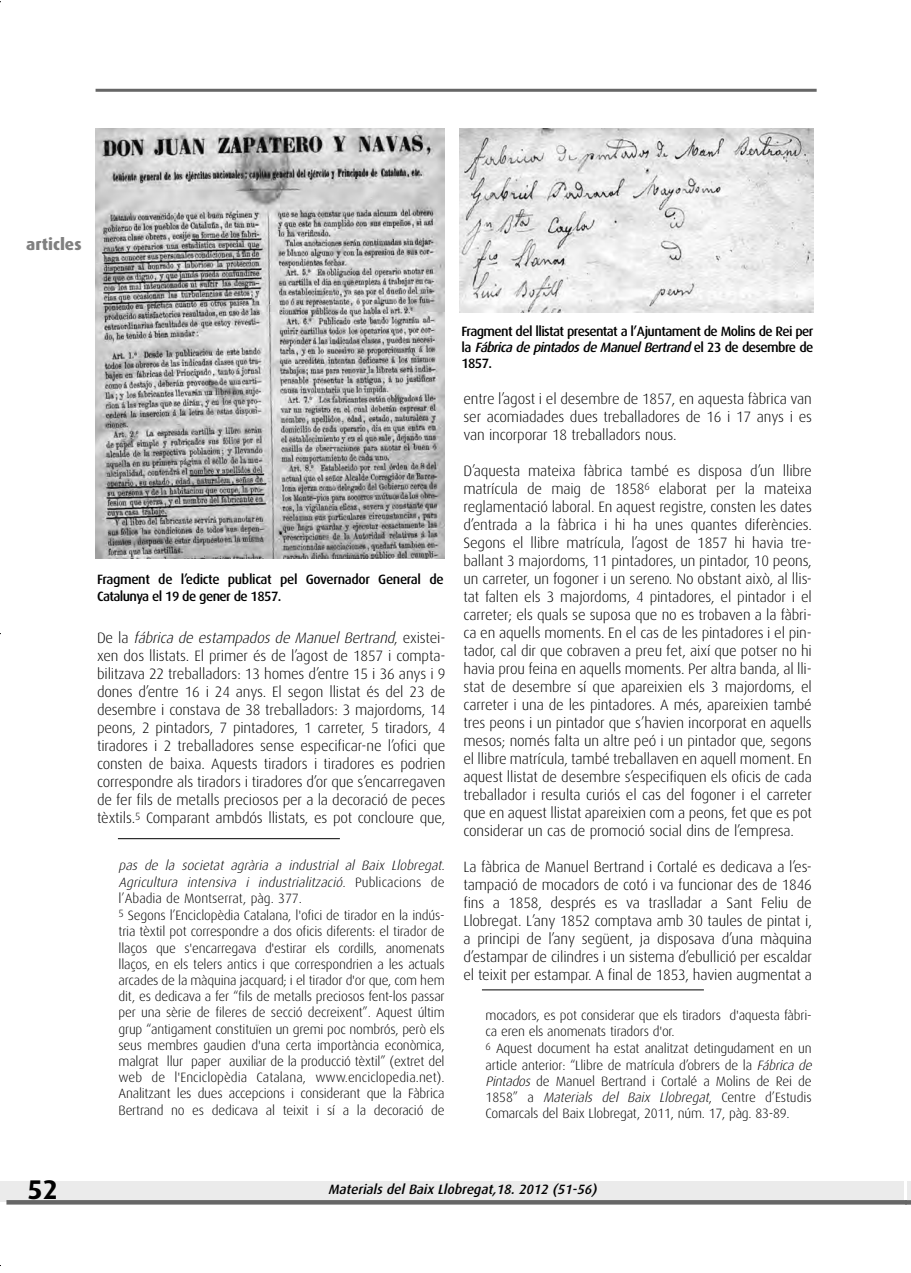
<style>
.page{position:relative;width:911px;height:1273px;background:#fff}
.page>*{position:absolute;margin:0;border:0;box-sizing:border-box;transform-origin:0 0}
.t1{font:700 27px "Dax";color:#000}
.t2{font:800 16.5px "Dax";color:#808080}
.t3{font:300 15px/18px "Dax";letter-spacing:-.01em;color:#000;text-align:justify}
.t4{font:300 13.5px/16.2px "Dax";letter-spacing:-.015em;color:#000}
.t5{font:500 13.5px/16.2px "Dax";letter-spacing:-.045em;color:#000;text-align:justify}
.t6{font:500 13.5px/16.2px "Dax";letter-spacing:-.025em;color:#000}
.t7{font:italic 500 13.5px "Dax";color:#000}
.s1{font-style:italic}
</style>
<div class="page">
<svg style="left:907px;top:1181px;width:3px;height:18px"></svg>
<div style="left:0;top:1180px;width:903px;height:21px;background:#ebebeb"></div>
<hr style="left:118px;top:838px;width:222px;height:1px;background:#000">
<hr style="left:481px;top:989px;width:222px;height:1px;background:#000">
<div style="left:6px;top:1199px;width:900px;height:5px;background:#666"></div>
<hr style="left:95px;top:89px;width:721px;height:3px;background:#666">
<svg style="left:904px;top:1199px;width:6px;height:5px"></svg>
<img style="left:95px;top:128px;width:349px;height:430px">
<img style="left:459px;top:128px;width:353px;height:184px">
<p class="t2" style="left:26px;top:237px;width:57px">articles</p>
<h1 class="t1" style="left:28px;top:1177px;width:32px">52</h1>
<p class="t6" style="left:97px;top:572px;width:348px">Fragment de l’edicte publicat pel Governador General de<br>Catalunya el 19 de gener de 1857.</p>
<p class="t3" style="left:97px;top:629px;width:350px">D e l a <span class="s1">fábrica de estampados de Manuel Bertrand</span>, e x i s t e i - xen dos llistats. El primer és de l’agost de 1857 i compta&shy;bilitzava 22 treballadors: 13 homes d’entre 15 i 36 anys i 9 dones d’entre 16 i 24 anys. El segon llistat és del 23 de desembre i constava de 38 treballadors: 3 majordoms, 14 peons, 2 pintadors, 7 pintadores, 1 carreter, 5 tiradors, 4 tiradores i 2 treballadores sense especificar-ne l’ofici que consten de baixa. Aquests tiradors i tiradores es podrien correspondre als tiradors i tiradores d’or que s’encarregaven de fer fils de metalls preciosos per a la decoració de peces tèxtils.<sup>5</sup> Comparant ambdós llistats, es pot concloure que,</p>
<p class="t4" style="left:118px;top:858px;width:330px"><span class="s1">pas de la societat agrària a industrial al Baix Llobregat.<br>Agricultura intensiva i industrialització.</span> P u b l i c a c i o n s d e l’Abadia de Montserrat, pàg. 377.<br><sup>5</sup> Segons l’Enciclopèdia Catalana, l'ofici de tirador en la indús&shy;tria tèxtil pot correspondre a dos oficis diferents: el tirador de llaços que s'encarregava d'estirar els cordills, anomenats llaços, en els telers antics i que correspondrien a les actuals arcades de la màquina jacquard; i el tirador d'or que, com hem dit, es dedicava a fer “fils de metalls preciosos fent-los passar per una sèrie de fileres de secció decreixent”. Aquest últim grup “antigament constituïen un gremi poc nombrós, però els seus membres gaudien d'una certa importància econòmica, malgrat llur paper auxiliar de la producció tèxtil” (extret del web de l'Enciclopèdia Catalana, www.enciclopedia.net).<br>Analitzant les dues accepcions i considerant que la Fàbrica Bertrand no es dedicava al teixit i sí a la decoració de</p>
<p class="t5" style="left:461px;top:324px;width:353px">Fragment del llistat presentat a l’Ajuntament de Molins de Rei per l a <span class="s1">Fábricade pintadosde ManuelBertrand</span> e l 2 3 d e d e s e m b r e d e 1857.</p>
<p class="t3" style="left:463px;top:390px;width:350px">entre l’agost i el desembre de 1857, en aquesta fàbrica van ser acomiadades dues treballadores de 16 i 17 anys i es van incorporar 18 treballadors nous.</p>
<p class="t3" style="left:463px;top:462px;width:350px">D’aquesta mateixa fàbrica també es disposa d’un llibre matrícula de maig de 1858<sup>6</sup> elaborat per la mateixa reglamentació laboral. En aquest registre, consten les dates d’entrada a la fàbrica i hi ha unes quantes diferències.<br>Segons el llibre matrícula, l’agost de 1857 hi havia tre&shy;ballant 3 majordoms, 11 pintadores, un pintador, 10 peons, un carreter, un fogoner i un sereno. No obstant això, al llis&shy;tat falten els 3 majordoms, 4 pintadores, el pintador i el carreter; els quals se suposa que no es trobaven a la fàbri&shy;ca en aquells moments. En el cas de les pintadores i el pin&shy;tador, cal dir que cobraven a preu fet, així que potser no hi havia prou feina en aquells moments. Per altra banda, al lli&shy;stat de desembre sí que apareixien els 3 majordoms, el carreter i una de les pintadores. A més, apareixien també tres peons i un pintador que s’havien incorporat en aquells mesos; només falta un altre peó i un pintador que, segons el llibre matrícula, també treballaven en aquell moment. En aquest llistat de desembre s’especifiquen els oficis de cada treballador i resulta curiós el cas del fogoner i el carreter que en aquest llistat apareixien com a peons, fet que es pot considerar un cas de promoció social dins de l’empresa.</p>
<p class="t3" style="left:463px;top:858px;width:350px">La fàbrica de Manuel Bertrand i Cortalé es dedicava a l’es&shy;tampació de mocadors de cotó i va funcionar des de 1846 fins a 1858, després es va traslladar a Sant Feliu de Llobregat. L’any 1852 comptava amb 30 taules de pintat i, a principi de l’any següent, ja disposava d’una màquina d’estampar de cilindres i un sistema d’ebullició per escaldar el teixit per estampar. A final de 1853, havien augmentat a</p>
<p class="t4" style="left:485px;top:1007px;width:330px">mocadors, es pot considerar que els tiradors d'aquesta fàbri&shy;ca eren els anomenats tiradors d'or.<br><sup>6</sup> Aquest document ha estat analitzat detingudament en un article anterior: “Llibre de matrícula d’obrers de la <span class="s1">Fábrica de Pintados</span> de Manuel Bertrand i Cortalé a Molins de Rei de 1 8 5 8 ” a <span class="s1">Materials del Baix Llobregat</span>, C e n t r e d ’ E s t u d i s Comarcals del Baix Llobregat, 2011, núm. 17, pàg. 83-89.</p>
<p class="t7" style="left:328px;top:1183px;width:272px">Materials del Baix Llobregat,18. 2012 (51-56)</p>
</div>
